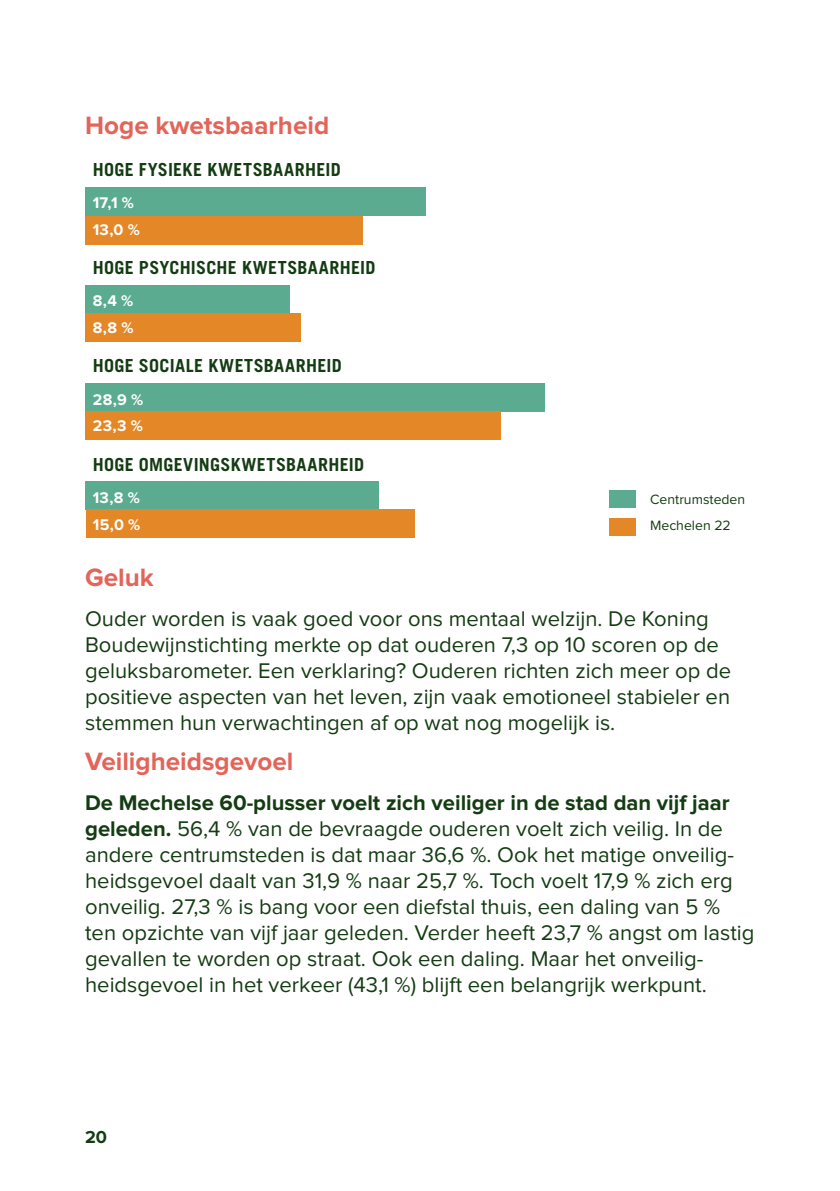
<style>
.page{position:relative;width:840px;height:1191px;background:#fff}
.page>*{position:absolute;margin:0;border:0;box-sizing:border-box;transform-origin:0 0}
.t1{font:700 26px "Proxima Nova";color:#e36459}
.t2{font:22px/26px "Proxima Nova";color:#143c12}
.t3{font:700 18px "Trade Gothic";letter-spacing:.02em;color:#143c12}
.t4{font:700 18px "Proxima Nova";color:#133c12}
.t5{font:700 16px/26.8px "Proxima Nova";letter-spacing:.015em;color:#fff}
.t6{font:14px/26px "Proxima Nova";color:#143c12}
.s1{font-weight:700}
</style>
<div class="page">
<div style="left:85px;top:188px;width:340px;height:28px;background:#5bab90"></div>
<div style="left:609px;top:490px;width:26px;height:18px;background:#5bab90"></div>
<div style="left:609px;top:518px;width:26px;height:17px;background:#e48727"></div>
<div style="left:85px;top:285px;width:204px;height:28px;background:#5bab90"></div>
<div style="left:85px;top:383px;width:459px;height:28px;background:#5bab90"></div>
<div style="left:85px;top:482px;width:293px;height:28px;background:#5bab90"></div>
<div style="left:85px;top:216px;width:278px;height:28px;background:#e48727"></div>
<div style="left:85px;top:313px;width:215px;height:29px;background:#e48727"></div>
<div style="left:86px;top:411px;width:414px;height:28px;background:#e48727"></div>
<div style="left:86px;top:509px;width:328px;height:29px;background:#e48727"></div>
<hr style="left:839px;top:0;width:1px;height:1191px;background:#bdc4b6">
<p class="t1" style="left:85px;top:110px;width:245px">Hoge kwetsbaarheid</p>
<p class="t3" style="left:93px;top:159px;width:249px">HOGE FYSIEKE KWETSBAARHEID</p>
<p class="t5" style="left:93px;top:190px;width:49px">17,1 %<br>13,0 %</p>
<p class="t3" style="left:93px;top:257px;width:284px">HOGE PSYCHISCHE KWETSBAARHEID</p>
<p class="t5" style="left:93px;top:288px;width:42px">8,4 %<br>8,8 %</p>
<p class="t3" style="left:93px;top:355px;width:250px">HOGE SOCIALE KWETSBAARHEID</p>
<p class="t5" style="left:93px;top:386px;width:52px">28,9 %<br>23,3 %</p>
<p class="t3" style="left:93px;top:453px;width:273px">HOGE OMGEVINGSKWETSBAARHEID</p>
<p class="t5" style="left:93px;top:485px;width:49px">13,8 %<br>15,0 %</p>
<p class="t6" style="left:649px;top:487px;width:97px">Centrumsteden<br>Mechelen 22</p>
<p class="t1" style="left:85px;top:563px;width:70px">Geluk</p>
<p class="t2" style="left:85px;top:607px;width:647px">Ouder worden is vaak goed voor ons mentaal welzijn. De Koning Boudewijnstichting merkte op dat ouderen 7,3 op 10 scoren op de geluksbarometer. Een verklaring? Ouderen richten zich meer op de positieve aspecten van het leven, zijn vaak emotioneel stabieler en stemmen hun verwachtingen af op wat nog mogelijk is.</p>
<p class="t1" style="left:85px;top:747px;width:210px">Veiligheidsgevoel</p>
<p class="t2" style="left:85px;top:791px;width:670px"><span class="s1">De Mechelse 60-plusser voelt zich veiliger in de stad dan vijf jaar geleden.</span> 56,4 % van de bevraagde ouderen voelt zich veilig. In de andere centrumsteden is dat maar 36,6 %. Ook het matige onveilig&shy;heidsgevoel daalt van 31,9 % naar 25,7 %. Toch voelt 17,9 % zich erg onveilig. 27,3 % is bang voor een diefstal thuis, een daling van 5 % ten opzichte van vijf jaar geleden. Verder heeft 23,7 % angst om lastig gevallen te worden op straat. Ook een daling. Maar het onveilig&shy;heidsgevoel in het verkeer (43,1 %) blijft een belangrijk werkpunt.</p>
<p class="t4" style="left:85px;top:1126px;width:23px">20</p>
</div>
